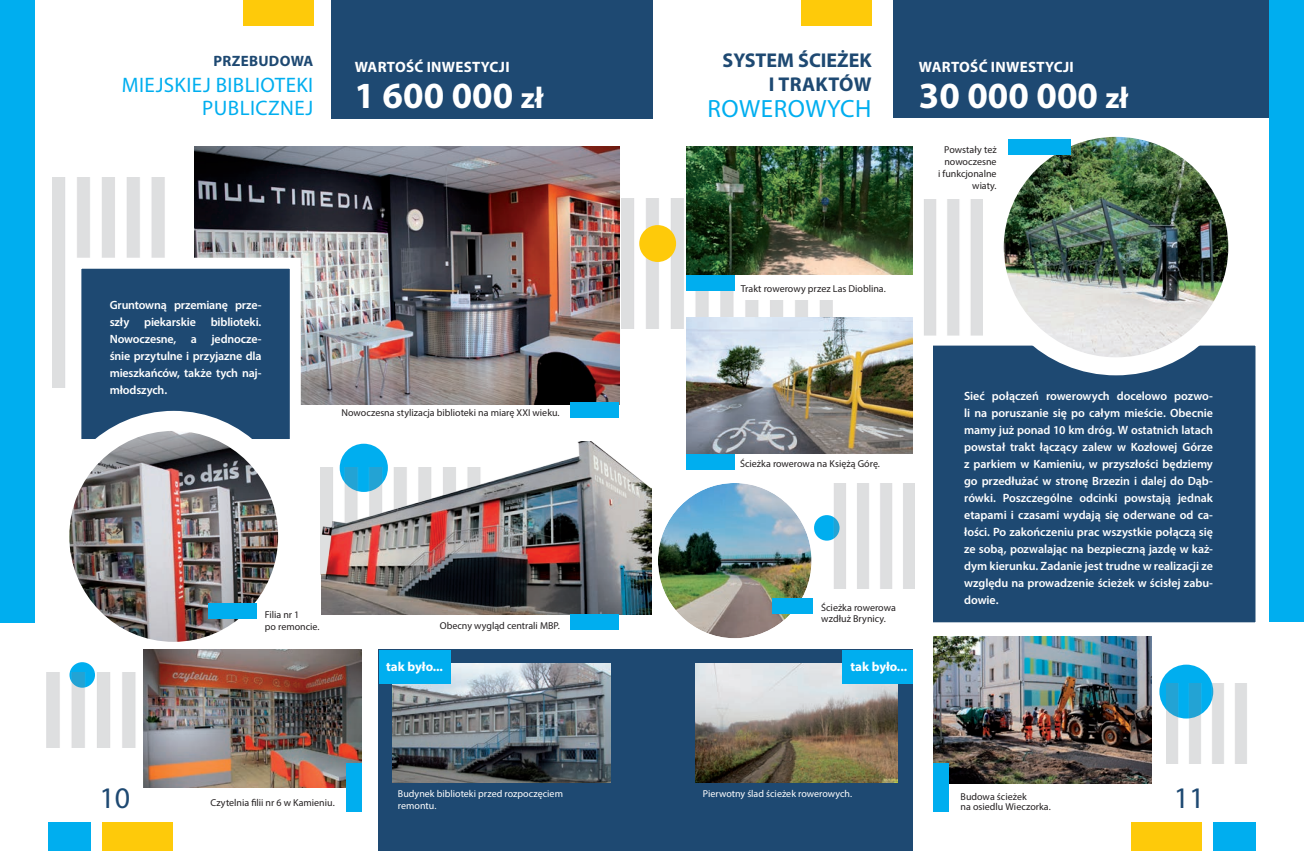
<style>
.page{position:relative;width:1304px;height:851px;background:#fff}
.page>*{position:absolute;margin:0;border:0;box-sizing:border-box;transform-origin:0 0}
.t1{font:700 37px "Myriad Pro";color:#fff}
.t2{font:30px "Myriad Pro";color:#1e4972}
.t3{font:25px "Myriad Pro";color:#00aeef}
.t4{font:21px/23px "Myriad Pro";letter-spacing:.02em;color:#00aeef;text-align:right}
.t5{font:700 20px "Myriad Pro";color:#1e4972}
.t6{font:700 15px "Myriad Pro";letter-spacing:.02em;color:#fff}
.t7{font:700 15px "Myriad Pro";color:#1e4972}
.t8{font:700 13px "Myriad Pro";color:#fff}
.t9{font:600 12px/17px "Myriad Pro";letter-spacing:-.01em;color:#fff;text-align:justify}
.t10{font:10px/12px "Myriad Pro";color:#231f20}
.t11{font:10px/12px "Myriad Pro";color:#fff}
.s1{font-size:30px}
</style>
<div class="page">
<div style="left:1213px;top:822px;width:43px;height:28px;background:#00aeef"></div>
<div style="left:1131px;top:822px;width:71px;height:28px;background:#feca0a"></div>
<div style="left:102px;top:822px;width:71px;height:28px;background:#feca0a"></div>
<div style="left:48px;top:822px;width:43px;height:28px;background:#00aeef"></div>
<div style="left:331px;top:0;width:322px;height:118px;background:#1e4972"></div>
<div style="left:70px;top:662px;width:25px;height:25px;background:#00aeef;border-radius:50%"></div>
<img style="left:46px;top:672px;width:90px;height:75px">
<img style="left:52px;top:177px;width:113px;height:210px">
<div style="left:243px;top:0;width:70px;height:26px;background:#feca0a"></div>
<img style="left:194px;top:147px;width:425px;height:257px">
<img style="left:322px;top:441px;width:330px;height:173px">
<div style="left:0;top:0;width:34px;height:622px;background:#00aeef"></div>
<div style="left:570px;top:402px;width:49px;height:16px;background:#00aeef"></div>
<div style="left:570px;top:614px;width:49px;height:15px;background:#00aeef"></div>
<div style="left:379px;top:649px;width:274px;height:201px;background:#1e4972"></div>
<img style="left:392px;top:663px;width:219px;height:119px">
<div style="left:379px;top:649px;width:72px;height:34px;background:#00aeef"></div>
<svg style="left:65px;top:252px;width:241px;height:187px"></svg>
<img style="left:65px;top:429px;width:223px;height:211px">
<div style="left:49px;top:411px;width:249px;height:250px;border:20px solid #fff;border-radius:50%"></div>
<div style="left:209px;top:603px;width:48px;height:16px;background:#00aeef"></div>
<img style="left:143px;top:649px;width:218px;height:138px">
<div style="left:346px;top:763px;width:15px;height:48px;background:#00aeef"></div>
<div style="left:814px;top:515px;width:26px;height:25px;background:#00aeef;border-radius:50%"></div>
<div style="left:894px;top:0;width:376px;height:118px;background:#1e4972"></div>
<div style="left:1159px;top:664px;width:54px;height:54px;background:#00aeef;border-radius:50%"></div>
<img style="left:1166px;top:683px;width:81px;height:80px">
<img style="left:827px;top:484px;width:88px;height:104px">
<img style="left:924px;top:199px;width:59px;height:131px">
<div style="left:801px;top:0;width:71px;height:26px;background:#feca0a"></div>
<img style="left:621px;top:199px;width:212px;height:129px">
<img style="left:686px;top:147px;width:227px;height:136px">
<img style="left:686px;top:317px;width:227px;height:136px">
<img style="left:933px;top:637px;width:218px;height:146px">
<div style="left:735px;top:275px;width:178px;height:25px;background:#fff"></div>
<div style="left:652px;top:649px;width:261px;height:201px;background:#1e4972"></div>
<img style="left:696px;top:663px;width:202px;height:119px">
<div style="left:842px;top:649px;width:71px;height:34px;background:#00aeef"></div>
<div style="left:686px;top:453px;width:48px;height:16px;background:#00aeef"></div>
<div style="left:933px;top:763px;width:15px;height:48px;background:#00aeef"></div>
<div style="left:686px;top:275px;width:48px;height:16px;background:#00aeef"></div>
<div style="left:639px;top:225px;width:37px;height:37px;background:#feca0a;border-radius:50%"></div>
<svg style="left:924px;top:330px;width:346px;height:307px;background:#3c6185"></svg>
<img style="left:995px;top:138px;width:242px;height:228px">
<div style="left:986px;top:119px;width:260px;height:256px;border:18px solid #fff;border-radius:50%"></div>
<div style="left:1270px;top:0;width:34px;height:622px;background:#00aeef"></div>
<div style="left:1008px;top:139px;width:63px;height:16px;background:#00aeef"></div>
<img style="left:659px;top:484px;width:153px;height:153px">
<div style="left:653px;top:478px;width:164px;height:165px;border:5px solid #fff;border-radius:50%"></div>
<div style="left:773px;top:598px;width:40px;height:15px;background:#00aeef"></div>
<p class="t7" style="left:214px;top:51px;width:11px">PRZEBUDOWA</p>
<h3 class="t4" style="left:122px;top:73px;width:193px">miejskiej biblioteki publicznej</h3>
<p class="t6" style="left:355px;top:57px;width:156px">WARTOŚĆ INWESTYCJI</p>
<h1 class="t1" style="left:355px;top:71px;width:190px">1 600 000 <span class="s1">ZŁ</span></h1>
<p class="t9" style="left:110px;top:296px;width:153px">Gruntowną przemianę prze&shy;szły piekarskie biblioteki.<br>Nowoczesne, a jednocze&shy;śnie przytulne i przyjazne dla mieszkańców, także tych naj&shy;młodszych.</p>
<p class="t10" style="left:341px;top:406px;width:220px">Nowoczesna stylizacja biblioteki na miarę XXI wieku.</p>
<p class="t10" style="left:265px;top:608px;width:56px">Filia nr 1<br>po remoncie.</p>
<p class="t10" style="left:440px;top:619px;width:122px">Obecny wygląd centrali MBP.</p>
<p class="t8" style="left:386px;top:658px;width:58px">TAK BYŁO...</p>
<h3 class="t5" style="left:722px;top:48px;width:13px">SYSTEM</h3>
<h3 class="t5" style="left:798px;top:48px;width:11px">ŚCIE</h3>
<h3 class="t5" style="left:837px;top:48px;width:24px">ŻEK</h3>
<h3 class="t5" style="left:769px;top:71px;width:24px">I TRAKTÓW</h3>
<h3 class="t3" style="left:707px;top:93px;width:18px">ROWEROW</h3>
<h3 class="t3" style="left:827px;top:93px;width:46px">YCH</h3>
<p class="t6" style="left:919px;top:57px;width:156px">WARTOŚĆ INWESTYCJI</p>
<h1 class="t1" style="left:919px;top:71px;width:211px">30 000 000 <span class="s1">ZŁ</span></h1>
<p class="t10" style="left:938px;top:144px;width:60px;text-align:right">Powstały też nowoczesne<br>i funkcjonalne wiaty.</p>
<p class="t10" style="left:741px;top:282px;width:147px">Trakt rowerowy przez Las Dioblina.</p>
<p class="t10" style="left:740px;top:457px;width:141px">Ścieżka rowerowa na Księżą Górę.</p>
<p class="t10" style="left:821px;top:602px;width:76px;line-height:11px">Ścieżka rowerowa wzdłuż Brynicy.</p>
<p class="t8" style="left:850px;top:658px;width:58px">TAK BYŁO...</p>
<p class="t9" style="left:964px;top:387px;width:250px">Sieć połączeń rowerowych docelowo pozwo&shy;li na poruszanie się po całym mieście. Obecnie mamy już ponad 10 km dróg. W ostatnich latach powstał trakt łączący zalew w Kozłowej Górze z parkiem w Kamieniu, w przyszłości będziemy go przedłużać w stronę Brzezin i dalej do Dąb&shy;rówki. Poszczególne odcinki powstają jednak etapami i czasami wydają się oderwane od ca&shy;łości. Po zakończeniu prac wszystkie połączą się ze sobą, pozwalając na bezpieczną jazdę w każ&shy;dym kierunku. Zadanie jest trudne w realizacji ze względu na prowadzenie ścieżek w ścisłej zabu&shy;dowie.</p>
<h2 class="t2" style="left:99px;top:779px;width:32px">10</h2>
<h2 class="t2" style="left:1174px;top:779px;width:32px">11</h2>
<p class="t11" style="left:703px;top:787px;width:151px">Pierwotny ślad ścieżek rowerowych.</p>
<p class="t11" style="left:398px;top:787px;width:167px">Budynek biblioteki przed rozpoczęciem remontu.</p>
<p class="t10" style="left:961px;top:791px;width:92px;line-height:10px">Budowa ścieżek<br>na osiedlu Wieczorka.</p>
<p class="t10" style="left:210px;top:796px;width:126px">Czytelnia filii nr 6 w Kamieniu.</p>
</div>
